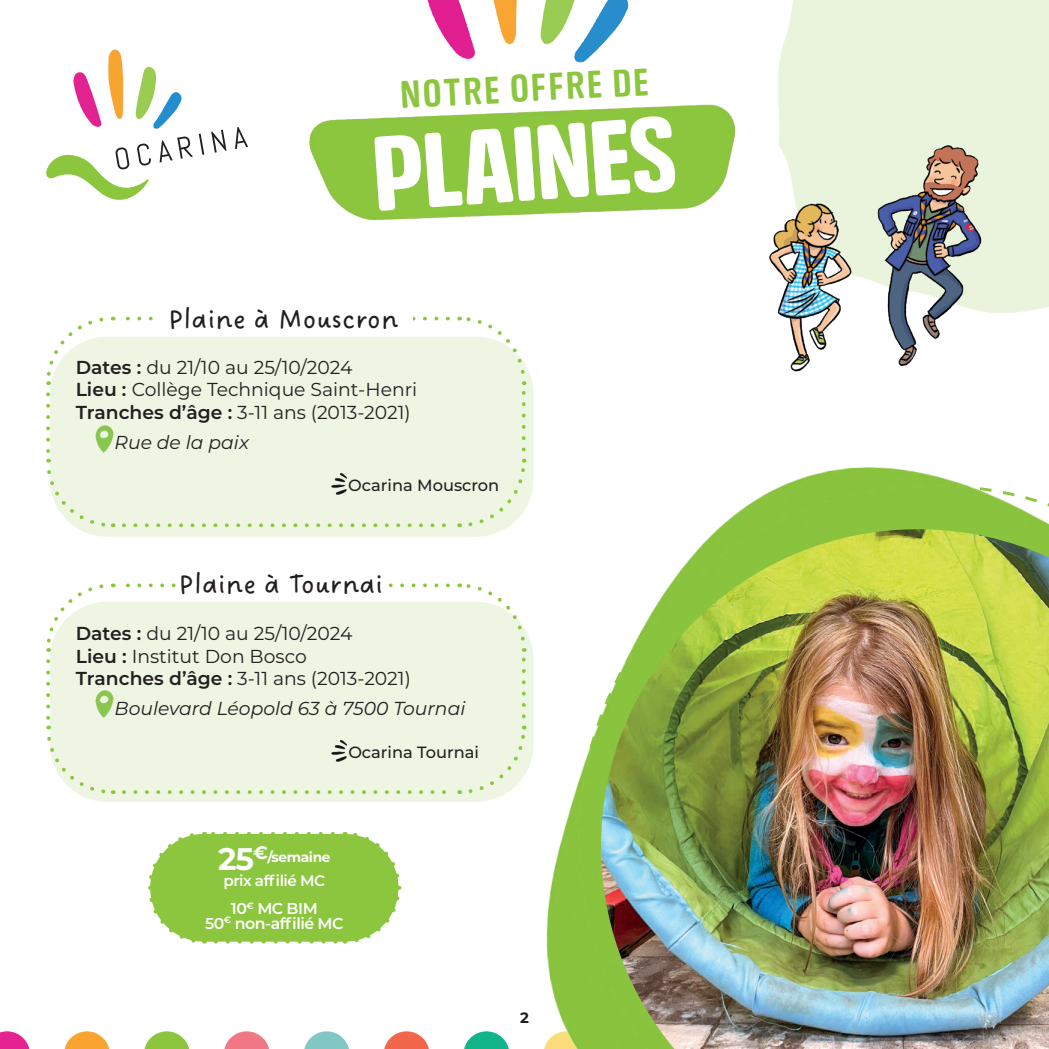
<style>
.page{position:relative;width:1049px;height:1049px;background:#fff}
.page>*{position:absolute;margin:0;border:0;box-sizing:border-box;transform-origin:0 0}
.t1{font:700 101.5px "Crossfit";color:#fff}
.t2{font:600 36.75px "Crossfit";color:#8bc63e}
.t3{font:30px "Dreaming Outloud Pro";color:#231f20}
.t4{font:18.75px/22.5px "Montserrat";color:#231f20}
.t5{font:italic 18.75px "Montserrat";color:#231f20}
.t6{font:500 16.25px "Montserrat";color:#231f20}
.t7{font:600 15.75px/14.8px "Montserrat";letter-spacing:-.03em;color:#fff;text-align:center}
.t8{font:600 15.25px "Montserrat";letter-spacing:-.03em;color:#fff}
.t9{font:700 15px "Montserrat";color:#231f20}
.t10{font:700 13.75px "Montserrat";letter-spacing:-.03em;color:#fff}
.s1{font-weight:600}
.s2{font-size:31.25px}
</style>
<div class="page">
<svg style="left:0;top:1031px;width:30px;height:18px"></svg>
<svg style="left:64px;top:1031px;width:46px;height:18px"></svg>
<svg style="left:144px;top:1031px;width:45px;height:18px"></svg>
<svg style="left:224px;top:1031px;width:45px;height:18px"></svg>
<svg style="left:304px;top:1031px;width:45px;height:18px"></svg>
<svg style="left:384px;top:1031px;width:45px;height:18px"></svg>
<svg style="left:464px;top:1031px;width:45px;height:18px"></svg>
<img style="left:309px;top:104px;width:427px;height:117px">
<img style="left:427px;top:0;width:202px;height:63px">
<svg style="left:73px;top:72px;width:29px;height:55px"></svg>
<svg style="left:136px;top:67px;width:46px;height:62px"></svg>
<svg style="left:108px;top:50px;width:15px;height:69px"></svg>
<svg style="left:46px;top:144px;width:105px;height:56px"></svg>
<svg style="left:160px;top:137px;width:33px;height:26px"></svg>
<svg style="left:199px;top:134px;width:5px;height:21px"></svg>
<svg style="left:211px;top:130px;width:15px;height:23px"></svg>
<svg style="left:235px;top:127px;width:13px;height:22px"></svg>
<div style="left:50px;top:337px;width:483px;height:200px;background:#eef5e3;border-radius:57px"></div>
<svg style="left:124px;top:523px;width:322px;height:4px"></svg>
<svg style="left:46px;top:317px;width:60px;height:68px"></svg>
<svg style="left:46px;top:394px;width:68px;height:135px"></svg>
<svg style="left:468px;top:499px;width:44px;height:29px"></svg>
<svg style="left:459px;top:316px;width:68px;height:125px"></svg>
<svg style="left:113px;top:317px;width:335px;height:3px"></svg>
<img style="left:331px;top:473px;width:16px;height:22px">
<img style="left:90px;top:420px;width:24px;height:37px">
<div style="left:154px;top:302px;width:259px;height:31px;background:#fff"></div>
<div style="left:50px;top:602px;width:483px;height:200px;background:#eef5e3;border-radius:57px"></div>
<svg style="left:46px;top:584px;width:58px;height:68px"></svg>
<svg style="left:46px;top:661px;width:68px;height:133px"></svg>
<svg style="left:124px;top:790px;width:336px;height:4px"></svg>
<svg style="left:468px;top:766px;width:44px;height:29px"></svg>
<svg style="left:459px;top:583px;width:53px;height:32px"></svg>
<svg style="left:113px;top:583px;width:335px;height:4px"></svg>
<img style="left:331px;top:740px;width:16px;height:22px">
<img style="left:90px;top:685px;width:24px;height:37px">
<div style="left:176px;top:567px;width:209px;height:26px;background:#fff"></div>
<img style="left:513px;top:447px;width:447px;height:602px">
<svg style="left:576px;top:483px;width:473px;height:566px"></svg>
<img style="left:593px;top:529px;width:456px;height:520px">
<img style="left:769px;top:114px;width:226px;height:258px">
<div style="left:150px;top:834px;width:248px;height:107px;background:#8bc63e;border-radius:54px"></div>
<svg style="left:345px;top:831px;width:55px;height:49px"></svg>
<svg style="left:148px;top:831px;width:191px;height:113px"></svg>
<svg style="left:352px;top:886px;width:50px;height:57px"></svg>
<h2 class="t2" style="left:399px;top:62px;width:249px;rotate:-3deg">NOTRE OFFRE DE</h2>
<h1 class="t1" style="left:367px;top:86px;width:305px;rotate:-4deg">PLAINES</h1>
<h3 class="t3" style="left:168px;top:302px;width:232px">Plaine à Mouscron</h3>
<p class="t4" style="left:76px;top:355px;width:343px"><span class="s1">Dates :</span> du 21/10 au 25/10/2024<br><span class="s1">Lieu :</span> Collège Technique Saint-Henri<br><span class="s1">Tranches d’âge :</span> 3-11 ans (2013-2021)</p>
<p class="t5" style="left:114px;top:429px;width:136px">Rue de la paix</p>
<p class="t6" style="left:348px;top:474px;width:152px">Ocarina Mouscron</p>
<h3 class="t3" style="left:179px;top:567px;width:206px">Plaine à Tournai</h3>
<p class="t4" style="left:76px;top:622px;width:337px"><span class="s1">Dates :</span> du 21/10 au 25/10/2024<br><span class="s1">Lieu :</span> Institut Don Bosco<br><span class="s1">Tranches d’âge :</span> 3-11 ans (2013-2021)</p>
<p class="t5" style="left:115px;top:696px;width:352px">Boulevard Léopold 63 à 7500 Tournai</p>
<p class="t6" style="left:348px;top:741px;width:132px">Ocarina Tournai</p>
<p class="t10" style="left:218px;top:847px;width:114px"><span class="s2">25</span><sup>€</sup>/semaine</p>
<p class="t8" style="left:223px;top:870px;width:103px">prix affilié MC</p>
<p class="t7" style="left:205px;top:900px;width:140px">10<sup>€</sup> MC BIM<br>50<sup>€</sup> non-affilié MC</p>
<p class="t9" style="left:520px;top:1006px;width:10px">2</p>
</div>
